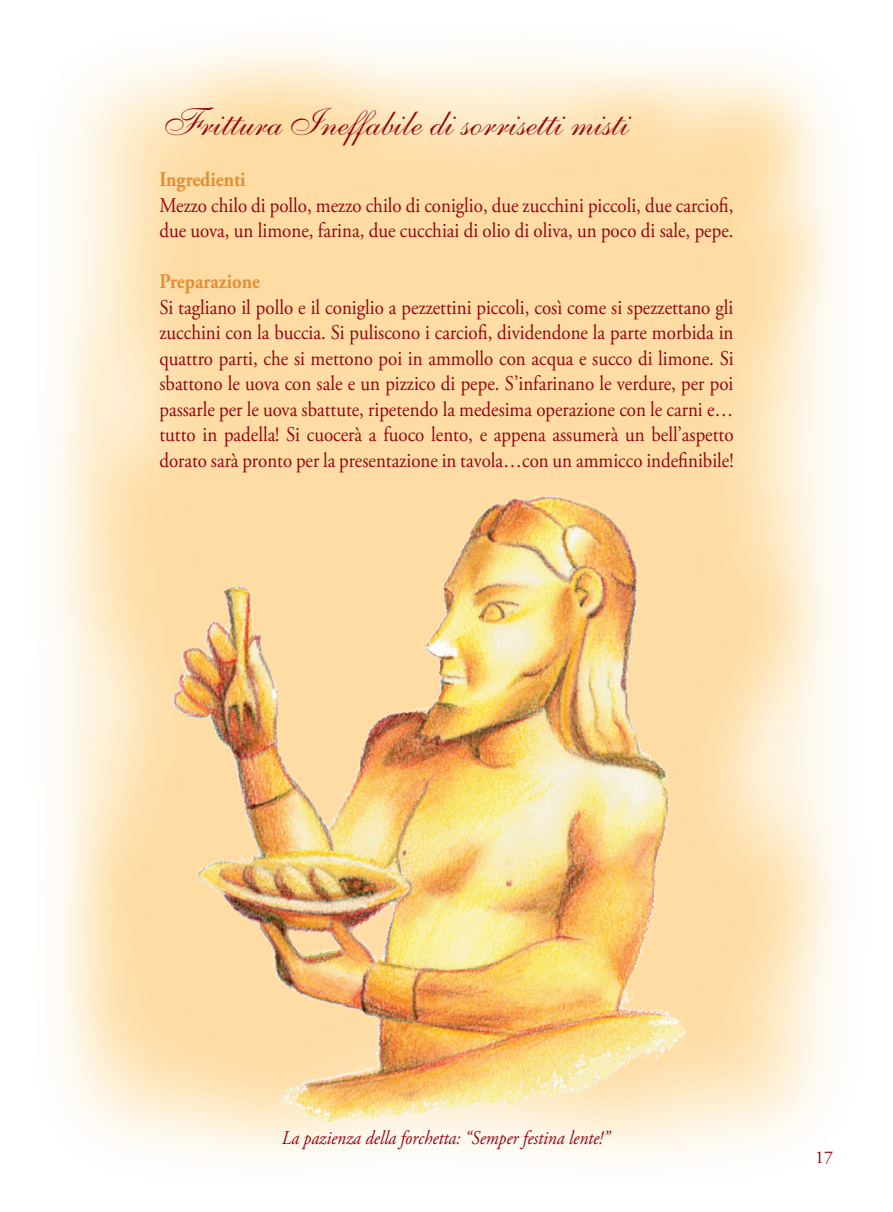
<style>
.page{position:relative;width:893px;height:1212px;background:#fff}
.page>*{position:absolute;margin:0;border:0;box-sizing:border-box;transform-origin:0 0}
.t1{font:39px "Shelley Allegro Script";color:#940410}
.t2{font:21px/25.5px "Adobe Garamond Pro";color:#940410;scale:.9 1}
.t3{font:700 21px "Adobe Garamond Pro";color:#e28f38;scale:.9 1}
.t4{font:italic 19.5px "Adobe Garamond Pro";color:#940410;scale:.9 1}
.t5{font:18px "Adobe Garamond Pro";color:#940410}
</style>
<div class="page">
<img style="left:53px;top:44px;width:786px;height:1115px">
<img style="left:366px;top:496px;width:177px;height:244px">
<h1 class="t1" style="left:159px;top:99px;width:465px">Frittura Ineffabile di sorrisetti misti</h1>
<p class="t3" style="left:159px;top:167px;width:97px">Ingredienti</p>
<p class="t2" style="left:159px;top:193px;width:639px">Mezzo chilo di pollo, mezzo chilo di coniglio, due zucchini piccoli, due carciofi, due uova, un limone, farina, due cucchiai di olio di oliva, un poco di sale, pepe.</p>
<p class="t3" style="left:159px;top:269px;width:113px">Preparazione</p>
<p class="t2" style="left:159px;top:295px;width:639px;text-align:justify">Si tagliano il pollo e il coniglio a pezzettini piccoli, così come si spezzettano gli zucchini con la buccia. Si puliscono i carciofi, dividendone la parte morbida in quattro parti, che si mettono poi in ammollo con acqua e succo di limone. Si sbattono le uova con sale e un pizzico di pepe. S’infarinano le verdure, per poi passarle per le uova sbattute, ripetendo la medesima operazione con le carni e… tutto in padella! Si cuocerà a fuoco lento, e appena assumerà un bell’aspetto dorato sarà pronto per la presentazione in tavola…con un ammicco indefinibile!</p>
<p class="t4" style="left:282px;top:1126px;width:366px">La pazienza della forchetta: “Semper festina lente!”</p>
<p class="t5" style="left:815px;top:1147px;width:19px">17</p>
</div>
